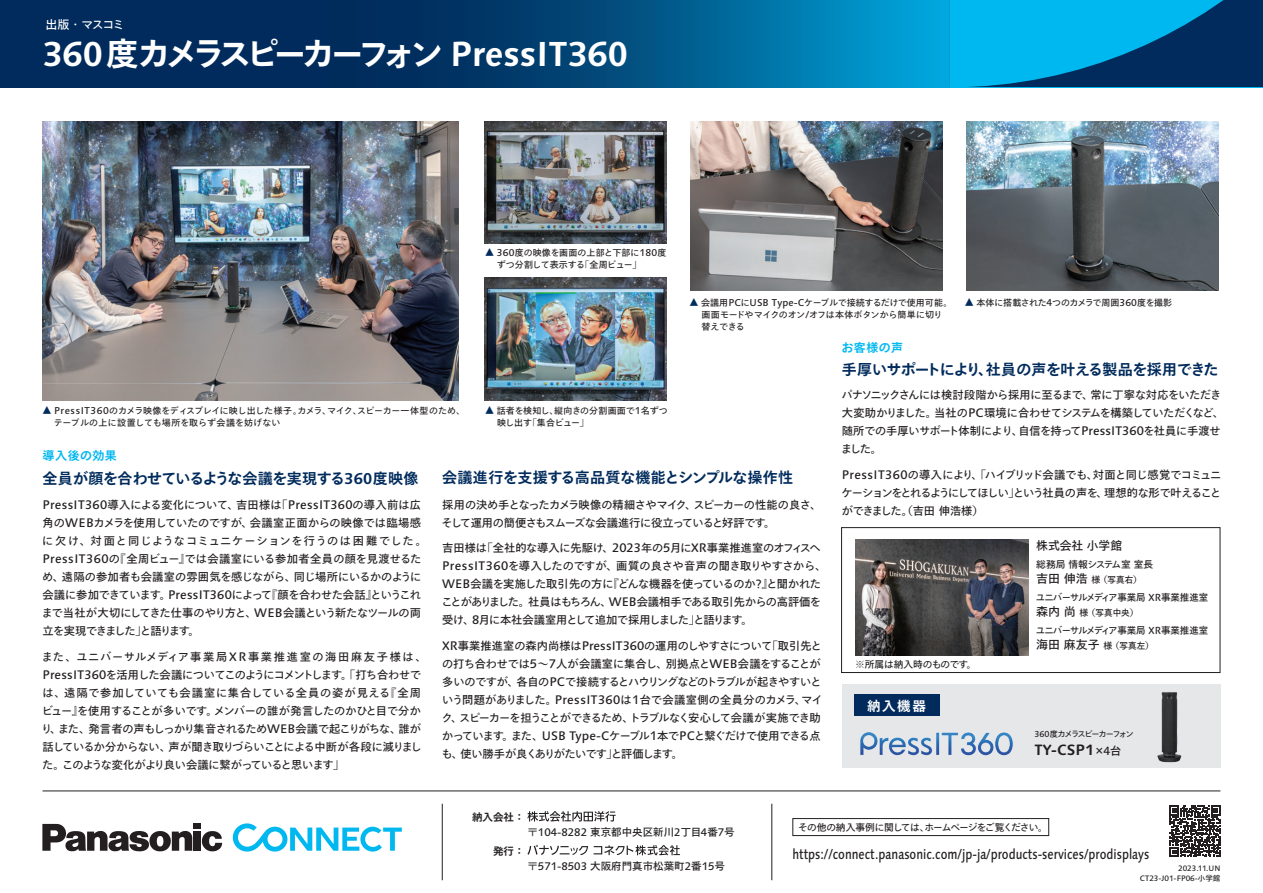
<style>
.page{position:relative;width:1263px;height:893px;background:#fff}
.page>*{position:absolute;margin:0;border:0;box-sizing:border-box;transform-origin:0 0}
.t1{font:700 34.65px "Syntax Next LT Pro";color:#fff}
.t2{font:700 15px "Tazugane Gothic Std N";letter-spacing:-.025em;color:#002b5c}
.t3{font:700 15px "Tazugane Gothic Std N";letter-spacing:-.005em;color:#002b5c}
.t4{font:700 15px "Syntax Next LT Pro";color:#231f20}
.t5{font:500 14.1px "Syntax Next LT Pro";color:#231f20;scale:.82 1}
.t6{font:700 13.5px "Tazugane Gothic Std N";color:#fff}
.t7{font:700 12px "Tazugane Gothic Std N";letter-spacing:.035em;color:#00b8f0}
.t8{font:12px "Tazugane Gothic Std N";letter-spacing:-.12em;color:#fff}
.t9{font:12px "Tazugane Gothic Std N";color:#231f20}
.t10{font:11.25px/18px "Tazugane Gothic Std N";letter-spacing:-.035em;color:#231f20}
.t11{font:11.25px/18px "Tazugane Gothic Std N";letter-spacing:-.005em;color:#231f20}
.t12{font:11.25px/18px "Tazugane Gothic Std N";letter-spacing:-.06em;color:#231f20}
.t13{font:11.25px/18px "Tazugane Gothic Std N";letter-spacing:-.055em;color:#231f20}
.t14{font:10.5px "Tazugane Gothic Std N";color:#231f20}
.t15{font:700 10.5px "Tazugane Gothic Std N";color:#231f20}
.t16{font:9.75px "Tazugane Gothic Std N";letter-spacing:-.07em;color:#231f20}
.t17{font:9.75px "Tazugane Gothic Std N";letter-spacing:-.02em;color:#231f20}
.t18{font:9.75px "Tazugane Gothic Std N";color:#231f20}
.t19{font:9px/12px "Tazugane Gothic Std N";letter-spacing:-.015em;color:#231f20}
.t20{font:9px "Tazugane Gothic Std N";letter-spacing:-.035em;color:#231f20}
.t21{font:8.25px "Tazugane Gothic Std N";letter-spacing:-.165em;color:#231f20}
.t22{font:500 7.8px "Syntax Next LT Pro";color:#231f20}
.s1{font-family:"Tazugane Gothic Std N";font-size:33px}
.s2{font-size:9.9px;color:#002b5c}
.s3{font-family:"Syntax Next LT Pro";font-weight:500;font-size:9.9px}
.s4{font-family:"Syntax Next LT Pro";font-size:15.75px}
.s5{font-family:"Syntax Next LT Pro";font-weight:500;font-size:12.45px}
.s6{font-size:12px}
.s7{font-family:"Syntax Next LT Pro";font-weight:500;font-size:10.2px}
.s8{font-family:"Syntax Next LT Pro";font-weight:500;font-size:8.7px}
.s9{font-family:"Tazugane Gothic Std N";font-weight:400;font-size:11.25px}
.s10{font-weight:500;font-size:11.85px}
.s11{font-family:"Syntax Next LT Pro";font-weight:500;font-size:10.95px}
.s12{font-family:"Tazugane Gothic Std N";font-weight:400;font-size:7.5px}
</style>
<div class="page">
<svg style="left:233px;top:823px;width:169px;height:29px"></svg>
<svg style="left:42px;top:824px;width:180px;height:27px"></svg>
<hr style="left:442px;top:804px;width:1px;height:76px;background:#231f20">
<hr style="left:43px;top:790px;width:1177px;height:1px;background:#231f20">
<svg style="left:0;top:0;width:949px;height:87px;background:#004a7c"></svg>
<svg style="left:949px;top:0;width:314px;height:87px;background:#007fb4"></svg>
<div style="left:842px;top:684px;width:378px;height:83px;background:#e6e7e9"></div>
<div style="left:855px;top:695px;width:85px;height:21px;background:#002b5c"></div>
<svg style="left:1169px;top:806px;width:51px;height:51px"></svg>
<div style="left:792px;top:818px;width:257px;height:18px;border:1px solid #231f20"></div>
<hr style="left:771px;top:804px;width:1px;height:76px;background:#231f20">
<svg style="left:527px;top:811px;width:89px;height:11px"></svg>
<svg style="left:527px;top:845px;width:61px;height:10px"></svg>
<svg style="left:594px;top:845px;width:86px;height:10px"></svg>
<img style="left:1135px;top:692px;width:66px;height:76px">
<img style="left:860px;top:732px;width:153px;height:24px">
<div style="left:841px;top:527px;width:379px;height:146px;border:1px solid #231f20"></div>
<img style="left:855px;top:540px;width:173px;height:116px">
<img style="left:485px;top:121px;width:182px;height:122px">
<img style="left:485px;top:278px;width:182px;height:122px">
<img style="left:966px;top:121px;width:252px;height:169px">
<img style="left:690px;top:121px;width:252px;height:169px">
<img style="left:42px;top:121px;width:416px;height:279px">
<p class="t8" style="left:46px;top:16px;width:80px">出版・マスコミ</p>
<h1 class="t1" style="left:43px;top:32px;width:587px">360<span class="s1">度カメラスピーカーフォン</span> PressIT360</h1>
<p class="t19" style="left:497px;top:248px;width:171px;text-indent:-12px"><span class="s2">▲</span> <span class="s3">360</span>度の映像を画面の上部と下部に<span class="s3">180</span>度ずつ分割して表示する「全周ビュー」</p>
<p class="t19" style="left:689px;top:298px;width:264px"><span class="s2">▲</span> 会議用<span class="s3">PC</span>に<span class="s3">USB Type-C</span>ケーブルで接続するだけで使用可能。</p>
<p class="t20" style="left:965px;top:297px;width:209px"><span class="s2">▲</span> 本体に搭載された<span class="s3">4</span>つのカメラで周囲<span class="s3">360</span>度を撮影</p>
<p class="t19" style="left:701px;top:310px;width:243px">画面モードやマイクのオン<span class="s3">/</span>オフは本体ボタンから簡単に切り替えできる</p>
<p class="t19" style="left:54px;top:406px;width:413px;text-indent:-11px"><span class="s2">▲</span> <span class="s3">PressIT360</span>のカメラ映像をディスプレイに映し出した様子。カメラ、マイク、スピーカー一体型のため、テーブルの上に設置しても場所を取らず会議を妨げない</p>
<p class="t19" style="left:497px;top:405px;width:172px;text-indent:-12px"><span class="s2">▲</span> 話者を検知し、縦向きの分割画面で<span class="s3">1</span>名ずつ映し出す「集合ビュー」</p>
<p class="t7" style="left:43px;top:447px;width:76px">導入後の効果</p>
<h2 class="t2" style="left:43px;top:468px;width:377px">全員が顔を合わせているような会議を実現する<span class="s4">360</span>度映像</h2>
<p class="t11" style="left:42px;top:497px;width:386px"><span class="s5">PressIT360</span>導入による変化について、吉田様は「<span class="s5">PressIT360</span>の導入前は広角の<span class="s5">WEB</span>カメラを使用していたのですが、会議室正面からの映像では臨場感に欠け、対面と同じようなコミュニケーションを行うのは困難でした。<span class="s5">PressIT360</span>の『全周ビュー』では会議室にいる参加者全員の顔を見渡せるため、遠隔の参加者も会議室の雰囲気を感じながら、同じ場所にいるかのように会議に参加できています。<span class="s5">PressIT360</span>によって『顔を合わせた会話』というこれまで当社が大切にしてきた仕事のやり方と、<span class="s5">WEB</span>会議という新たなツールの両立を実現できました」と語ります。</p>
<p class="t10" style="left:41px;top:648px;width:387px">また、ユニバーサルメディア事業局<span class="s5">XR</span>事業推進室の海田麻友子様は、<span class="s5">PressIT360</span>を活用した会議についてこのようにコメントします。「打ち合わせでは、遠隔で参加していても会議室に集合している全員の姿が見える『全周ビュー』を使用することが多いです。メンバーの誰が発言したのかひと目で分かり、また、発言者の声もしっかり集音されるため<span class="s5">WEB</span>会議で起こりがちな、誰が話しているか分からない、声が聞き取りづらいことによる中断が各段に減りました。このような変化がより良い会議に繋がっていると思います」</p>
<h2 class="t3" style="left:442px;top:467px;width:353px">会議進行を支援する高品質な機能とシンプルな操作性</h2>
<p class="t13" style="left:442px;top:496px;width:381px">採用の決め手となったカメラ映像の精細さやマイク、スピーカーの性能の良さ、そして運用の簡便さもスムーズな会議進行に役立っていると好評です。</p>
<p class="t10" style="left:441px;top:540px;width:386px">吉田様は「全社的な導入に先駆け、<span class="s5">2023</span>年の<span class="s5">5</span>月に<span class="s5">XR</span>事業推進室のオフィスへ<span class="s5">PressIT360</span>を導入したのですが、画質の良さや音声の聞き取りやすさから、<span class="s5">WEB</span>会議を実施した取引先の方に『どんな機器を使っているのか？』と聞かれたことがありました。社員はもちろん、<span class="s5">WEB</span>会議相手である取引先からの高評価を受け、<span class="s5">8</span>月に本社会議室用として追加で採用しました」と語ります。</p>
<p class="t12" style="left:441px;top:637px;width:383px"><span class="s5">XR</span>事業推進室の森内尚様は<span class="s5">PressIT360</span>の運用のしやすさについて「取引先との打ち合わせでは<span class="s5">5</span>～<span class="s5">7</span>人が会議室に集合し、別拠点と<span class="s5">WEB</span>会議をすることが多いのですが、各自の<span class="s5">PC</span>で接続するとハウリングなどのトラブルが起きやすいという問題がありました。<span class="s5">PressIT360</span>は<span class="s5">1</span>台で会議室側の全員分のカメラ、マイク、スピーカーを担うことができるため、トラブルなく安心して会議が実施でき助かっています。また、<span class="s5">USB Type-C</span>ケーブル<span class="s5">1</span>本で<span class="s5">PC</span>と繋ぐだけで使用できる点も、使い勝手が良くありがたいです」と評価します。</p>
<p class="t7" style="left:841px;top:339px;width:63px">お客様の声</p>
<p class="t10" style="left:841px;top:387px;width:385px">パナソニックさんには検討段階から採用に至るまで、常に丁寧な対応をいただき大変助かりました。当社の<span class="s5">PC</span>環境に合わせてシステムを構築していただくなど、随所での手厚いサポート体制により、自信を持って<span class="s5">PressIT360</span>を社員に手渡せました。</p>
<p class="t10" style="left:841px;top:466px;width:381px;text-align:justify"><span class="s5">PressIT360</span>の導入により、「ハイブリッド会議でも、対面と同じ感覚でコミュニケーションをとれるようにしてほしい」という社員の声を、理想的な形で叶えることができました。（吉田伸浩様）</p>
<h2 class="t2" style="left:842px;top:359px;width:378px">手厚いサポートにより、社員の声を叶える製品を採用できた</h2>
<p class="t17" style="left:855px;top:657px;width:123px">※所属は納入時のものです。</p>
<p class="t6" style="left:867px;top:696px;width:60px">納入機器</p>
<p class="t9" style="left:1036px;top:537px;width:87px">株式会社小学館</p>
<p class="t18" style="left:1036px;top:557px;width:119px">総務局情報システム室室長</p>
<p class="t19" style="left:1036px;top:574px;width:107px"><span class="s6">吉田伸浩</span>様（写真右）</p>
<p class="t16" style="left:1036px;top:590px;width:174px">ユニバーサルメディア事業局 <span class="s7">XR</span>事業推進室</p>
<p class="t19" style="left:1036px;top:607px;width:104px"><span class="s6">森内尚</span>様（写真中央）</p>
<p class="t16" style="left:1036px;top:623px;width:174px">ユニバーサルメディア事業局 <span class="s7">XR</span>事業推進室</p>
<p class="t19" style="left:1036px;top:640px;width:119px"><span class="s6">海田麻友子</span>様（写真左）</p>
<p class="t21" style="left:1034px;top:728px;width:101px"><span class="s8">3 60</span>度カメラスピーカーフォン</p>
<h2 class="t4" style="left:1034px;top:740px;width:88px">TY-CSP1<span class="s9">×</span><span class="s10">4</span><span class="s9">台</span></h2>
<p class="t15" style="left:472px;top:810px;width:54px">納入会社：</p>
<p class="t15" style="left:493px;top:843px;width:33px">発行：</p>
<p class="t14" style="left:527px;top:825px;width:209px">〒<span class="s11">104-8282</span> 東京都中央区新川<span class="s11">2</span>丁目<span class="s11">4</span>番<span class="s11">7</span>号</p>
<p class="t14" style="left:527px;top:858px;width:199px">〒<span class="s11">571-8503</span> 大阪府門真市松葉町<span class="s11">2</span>番<span class="s11">15</span>号</p>
<p class="t16" style="left:798px;top:820px;width:251px">その他の納入事例に関しては、ホームページをご覧ください。</p>
<p class="t5" style="left:792px;top:845px;width:437px">https://connect.panasonic.com/jp-ja/products-services/prodisplays</p>
<p class="t22" style="left:1178px;top:863px;width:44px">2023.11.UN</p>
<p class="t22" style="left:1140px;top:873px;width:82px">CT23-J01-FP06-<span class="s12">小学館</span></p>
</div>
